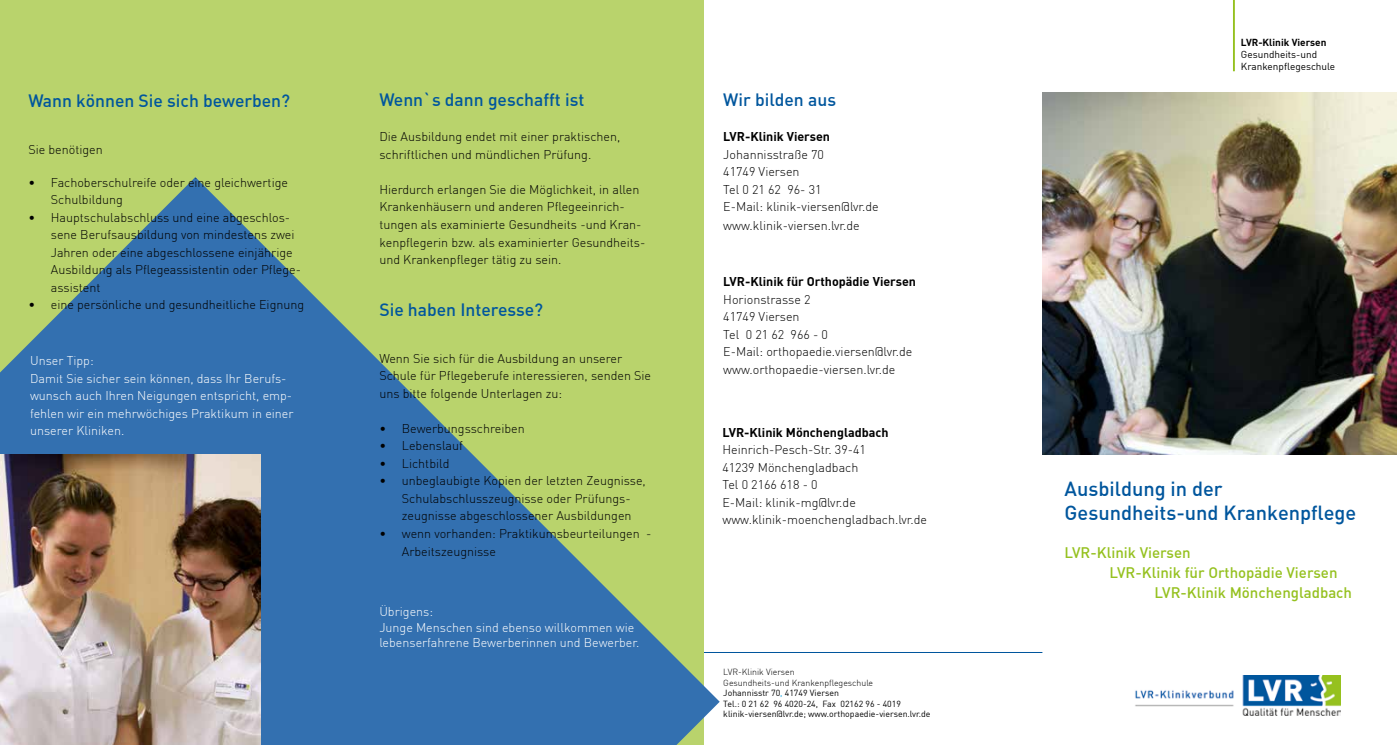
<style>
.page{position:relative;width:1397px;height:745px;background:#fff}
.page>*{position:absolute;margin:0;border:0;box-sizing:border-box;transform-origin:0 0}
.t1{font:500 20px/24px "DIN";color:#00569d}
.t2{font:500 17.5px "DIN";color:#00569d}
.t3{font:500 15px "DIN";color:#95c11f}
.t4{font:300 12.5px/17.5px "DIN";color:#000}
.t5{font:300 12.5px/17.5px "DIN";color:#fff}
.t6{font:700 12.5px "DIN";color:#000}
.t7{font:10px/12px "DIN";color:#000}
.t8{font:700 10px "DIN";color:#000}
.t9{font:8.75px/10.5px "DIN";color:#000}
.s1{font-weight:300}
.s2{color:#009fe3}
</style>
<div class="page">
<svg style="left:1233px;top:0;width:1px;height:71px"></svg>
<img style="left:1135px;top:675px;width:204px;height:39px">
<hr style="left:687px;top:651px;width:355px;height:1px;background:#00569d">
<div style="left:0;top:0;width:703px;height:744px;background:#b9d36c"></div>
<svg style="left:0;top:177px;width:719px;height:567px;fill:#3370b0"></svg>
<img style="left:0;top:454px;width:260px;height:290px">
<img style="left:1042px;top:92px;width:354px;height:362px">
<h2 class="t2" style="left:28px;top:89px;width:263px">Wann können Sie sich bewerben?</h2>
<p class="t4" style="left:28px;top:140px;width:76px">Sie benötigen</p>
<p class="t4" style="left:51px;top:173px;width:238px;text-indent:-22px">• Fachoberschulreife oder eine gleichwertige<br>Schulbildung</p>
<p class="t4" style="left:51px;top:208px;width:252px;text-indent:-22px">• Hauptschulabschluss und eine abgeschlos&shy;sene Berufsausbildung von mindestens zwei Jahren oder eine abgeschlossene einjährige Ausbildung als Pflegeassistentin oder Pflege&shy;assistent</p>
<p class="t4" style="left:28px;top:295px;width:277px">• eine persönliche und gesundheitliche Eignung</p>
<p class="t5" style="left:30px;top:351px;width:265px">Unser Tipp:<br>Damit Sie sicher sein können, dass Ihr Berufs&shy;wunsch auch Ihren Neigungen entspricht, emp&shy;fehlen wir ein mehrwöchiges Praktikum in einer unserer Kliniken.</p>
<h2 class="t2" style="left:379px;top:88px;width:206px">Wenn`s dann geschafft ist</h2>
<p class="t4" style="left:379px;top:128px;width:242px">Die Ausbildung endet mit einer praktischen, schriftlichen und mündlichen Prüfung.</p>
<p class="t4" style="left:379px;top:180px;width:267px">Hierdurch erlangen Sie die Möglichkeit, in allen Krankenhäusern und anderen Pflegeeinrich&shy;tungen als examinierte Gesundheits -und Kran&shy;kenpflegerin bzw. als examinierter Gesundheits&shy;und Krankenpfleger tätig zu sein.</p>
<h2 class="t2" style="left:379px;top:298px;width:165px">Sie haben Interesse?</h2>
<p class="t4" style="left:379px;top:349px;width:273px">Wenn Sie sich für die Ausbildung an unserer<br>Schule für Pflegeberufe interessieren, senden Sie uns bitte folgende Unterlagen zu:</p>
<p class="t4" style="left:379px;top:419px;width:147px">• Bewerbungsschreiben</p>
<p class="t4" style="left:379px;top:436px;width:85px">• Lebenslauf</p>
<p class="t4" style="left:379px;top:454px;width:72px">• Lichtbild</p>
<p class="t4" style="left:402px;top:471px;width:245px;text-indent:-22px">• unbeglaubigte Kopien der letzten Zeugnisse,<br>Schulabschlusszeugnisse oder Prüfungs&shy;zeugnisse abgeschlossener Ausbildungen</p>
<p class="t4" style="left:402px;top:524px;width:251px;text-indent:-22px">• wenn vorhanden: Praktikumsbeurteilungen -<br>Arbeitszeugnisse</p>
<p class="t5" style="left:379px;top:604px;width:261px;line-height:15px">Übrigens:<br>Junge Menschen sind ebenso willkommen wie lebenserfahrene Bewerberinnen und Bewerber.</p>
<h2 class="t2" style="left:723px;top:88px;width:114px">Wir bilden aus</h2>
<p class="t6" style="left:723px;top:129px;width:108px">LVR-Klinik Viersen</p>
<p class="t4" style="left:723px;top:145px;width:157px">Johannisstraße 70<br>41749 Viersen<br>Tel 0 21 62 96- 31<br>E-Mail: klinik-viersen@lvr.de www.klinik-viersen.lvr.de</p>
<p class="t6" style="left:723px;top:273px;width:194px">LVR-Klinik für Orthopädie Viersen</p>
<p class="t4" style="left:723px;top:290px;width:190px">Horionstrasse 2<br>41749 Viersen<br>Tel 0 21 62 966 - 0<br>E-Mail: orthopaedie.viersen@lvr.de www.orthopaedie-viersen.lvr.de</p>
<p class="t6" style="left:722px;top:424px;width:168px">LVR-Klinik Mönchengladbach</p>
<p class="t4" style="left:722px;top:440px;width:206px">Heinrich-Pesch-Str. 39-41<br>41239 Mönchengladbach<br>Tel 0 2166 618 - 0<br>E-Mail: klinik-mg@lvr.de www.klinik-moenchengladbach.lvr.de</p>
<p class="t9" style="left:723px;top:666px;width:209px"><span class="s1">LVR-Klinik Viersen<br>Gesundheits-und Krankenpflegeschule<br></span>Johannisstr 70<span class="s2">,</span> 41749 Viersen<br>Tel.: 0 21 62 96 4020-24, Fax 02162 96 - 4019 klinik-viersen@lvr.de; www.orthopaedie-viersen.lvr.de</p>
<p class="t8" style="left:1240px;top:36px;width:87px">LVR-Klinik Viersen</p>
<p class="t7" style="left:1240px;top:49px;width:96px">Gesundheits-und<br>Krankenpflegeschule</p>
<h1 class="t1" style="left:1064px;top:475px;width:293px">Ausbildung in der<br>Gesundheits-und Krankenpflege</h1>
<p class="t3" style="left:1064px;top:542px;width:128px">LVR-Klinik Viersen</p>
<p class="t3" style="left:1109px;top:562px;width:229px">LVR-Klinik für Orthopädie Viersen</p>
<p class="t3" style="left:1154px;top:582px;width:199px">LVR-Klinik Mönchengladbach</p>
</div>
